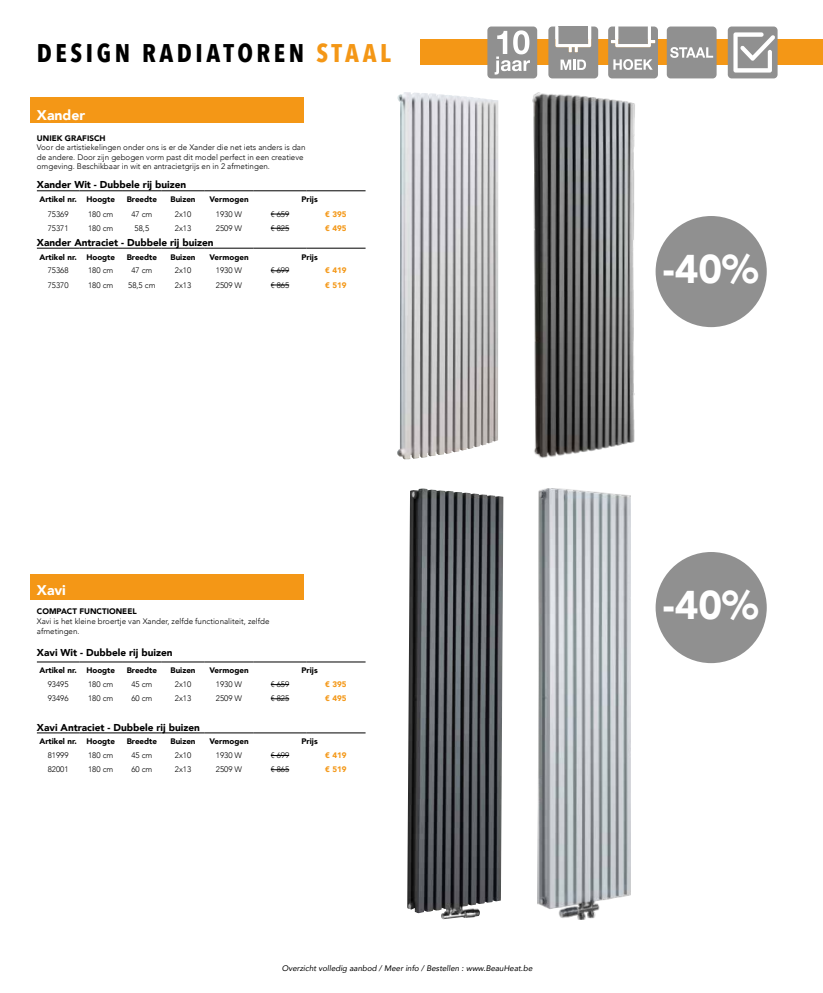
<style>
.page{position:relative;width:823px;height:993px;background:#fff}
.page>*{position:absolute;margin:0;border:0;box-sizing:border-box;transform-origin:0 0}
.t1{font:900 40px "Avenir";color:#fff}
.t2{font:700 25.5px "Avenir Next Condensed";letter-spacing:.14em;color:#000}
.t3{font:900 14px "Avenir";color:#fff}
.t4{font:900 10px "Avenir";color:#000}
.t5{font:300 8px/9.6px "Avenir";color:#000}
.t6{font:900 8px "Avenir";color:#000}
.t7{font:italic 8px "Avenir";color:#000}
.t8{font:900 8px "Avenir";color:#f49716}
.s1{color:#f49716}
</style>
<div class="page">
<div style="left:30px;top:97px;width:273px;height:26px;background:#f49716"></div>
<div style="left:30px;top:573px;width:274px;height:26px;background:#f49716"></div>
<div style="left:420px;top:40px;width:402px;height:25px;background:#f49716"></div>
<hr style="left:253px;top:190px;width:53px;height:1px;background:#000">
<hr style="left:306px;top:190px;width:59px;height:1px;background:#000">
<hr style="left:253px;top:247px;width:53px;height:1px;background:#000">
<hr style="left:306px;top:247px;width:59px;height:1px;background:#000">
<hr style="left:253px;top:661px;width:53px;height:1px;background:#000">
<hr style="left:306px;top:661px;width:59px;height:1px;background:#000">
<hr style="left:253px;top:732px;width:53px;height:1px;background:#000">
<hr style="left:306px;top:732px;width:59px;height:1px;background:#000">
<hr style="left:37px;top:190px;width:42px;height:1px;background:#000">
<hr style="left:79px;top:190px;width:43px;height:1px;background:#000">
<hr style="left:122px;top:190px;width:40px;height:1px;background:#000">
<hr style="left:162px;top:190px;width:42px;height:1px;background:#000">
<hr style="left:204px;top:190px;width:49px;height:1px;background:#000">
<hr style="left:37px;top:247px;width:42px;height:1px;background:#000">
<hr style="left:79px;top:247px;width:43px;height:1px;background:#000">
<hr style="left:122px;top:247px;width:40px;height:1px;background:#000">
<hr style="left:162px;top:247px;width:42px;height:1px;background:#000">
<hr style="left:204px;top:247px;width:49px;height:1px;background:#000">
<hr style="left:37px;top:661px;width:42px;height:1px;background:#000">
<hr style="left:79px;top:661px;width:43px;height:1px;background:#000">
<hr style="left:122px;top:661px;width:40px;height:1px;background:#000">
<hr style="left:162px;top:661px;width:42px;height:1px;background:#000">
<hr style="left:204px;top:661px;width:49px;height:1px;background:#000">
<hr style="left:37px;top:732px;width:42px;height:1px;background:#000">
<hr style="left:79px;top:732px;width:43px;height:1px;background:#000">
<hr style="left:122px;top:732px;width:40px;height:1px;background:#000">
<hr style="left:162px;top:732px;width:42px;height:1px;background:#000">
<hr style="left:204px;top:732px;width:49px;height:1px;background:#000">
<svg style="left:271px;top:214px;width:18px;height:1px"></svg>
<svg style="left:271px;top:228px;width:18px;height:1px"></svg>
<svg style="left:271px;top:270px;width:18px;height:1px"></svg>
<svg style="left:271px;top:285px;width:18px;height:1px"></svg>
<svg style="left:271px;top:684px;width:18px;height:1px"></svg>
<svg style="left:271px;top:698px;width:18px;height:1px"></svg>
<svg style="left:271px;top:755px;width:18px;height:1px"></svg>
<svg style="left:271px;top:769px;width:18px;height:1px"></svg>
<div style="left:655px;top:216px;width:111px;height:111px;background:#909090;border-radius:50%"></div>
<div style="left:655px;top:552px;width:111px;height:111px;background:#909090;border-radius:50%"></div>
<div style="left:487px;top:27px;width:50px;height:51px;background:#909090;border-radius:4px"></div>
<svg style="left:494px;top:30px;width:35px;height:44px"></svg>
<svg style="left:548px;top:27px;width:50px;height:51px;background:#a3a2a1"></svg>
<div style="left:666px;top:27px;width:50px;height:51px;background:#909090;border-radius:4px"></div>
<svg style="left:670px;top:47px;width:42px;height:11px"></svg>
<div style="left:727px;top:27px;width:50px;height:51px;background:#909090;border-radius:4px"></div>
<svg style="left:733px;top:32px;width:41px;height:40px"></svg>
<img style="left:532px;top:92px;width:103px;height:366px">
<img style="left:397px;top:92px;width:101px;height:367px">
<img style="left:537px;top:488px;width:93px;height:430px">
<img style="left:407px;top:488px;width:96px;height:430px">
<svg style="left:607px;top:27px;width:50px;height:51px;background:#a6a5a3"></svg>
<h2 class="t2" style="left:37px;top:37px;width:355px">DESIGN RADIATOREN <span class="s1">STAAL</span></h2>
<h3 class="t3" style="left:37px;top:103px;width:50px">Xander</h3>
<p class="t6" style="left:37px;top:131px;width:70px">UNIEK GRAFISCH</p>
<p class="t5" style="left:37px;top:143px;width:270px">Voor de artistiekelingen onder ons is er de Xander die net iets anders is dan de andere. Door zijn gebogen vorm past dit model perfect in een creatieve omgeving. Beschikbaar in wit en antracietgrijs en in 2 afmetingen.</p>
<p class="t4" style="left:37px;top:176px;width:151px">Xander Wit - Dubbele rij buizen</p>
<p class="t6" style="left:39px;top:193px;width:77px">Artikel nr. Hoogte</p>
<p class="t6" style="left:127px;top:193px;width:32px">Breedte</p>
<p class="t6" style="left:170px;top:193px;width:27px">Buizen</p>
<p class="t6" style="left:209px;top:193px;width:41px">Vermogen</p>
<p class="t6" style="left:301px;top:193px;width:18px">Prijs</p>
<p class="t5" style="left:48px;top:209px;width:22px">75369</p>
<p class="t5" style="left:88px;top:209px;width:27px">180 cm</p>
<p class="t5" style="left:131px;top:209px;width:23px">47 cm</p>
<p class="t5" style="left:175px;top:209px;width:18px">2x10</p>
<p class="t5" style="left:216px;top:209px;width:28px">1930 W</p>
<p class="t5" style="left:271px;top:209px;width:20px">€ 659</p>
<p class="t8" style="left:325px;top:207px;width:23px">€ 395</p>
<p class="t5" style="left:48px;top:223px;width:22px">75371</p>
<p class="t5" style="left:88px;top:223px;width:27px">180 cm</p>
<p class="t5" style="left:134px;top:223px;width:16px">58,5</p>
<p class="t5" style="left:175px;top:223px;width:18px">2x13</p>
<p class="t5" style="left:216px;top:223px;width:28px">2509 W</p>
<p class="t5" style="left:271px;top:223px;width:20px">€ 825</p>
<p class="t8" style="left:325px;top:221px;width:23px">€ 495</p>
<p class="t4" style="left:37px;top:234px;width:178px">Xander Antraciet - Dubbele rij buizen</p>
<p class="t6" style="left:39px;top:250px;width:77px">Artikel nr. Hoogte</p>
<p class="t6" style="left:127px;top:250px;width:32px">Breedte</p>
<p class="t6" style="left:170px;top:250px;width:27px">Buizen</p>
<p class="t6" style="left:209px;top:250px;width:41px">Vermogen</p>
<p class="t6" style="left:301px;top:250px;width:18px">Prijs</p>
<p class="t5" style="left:48px;top:266px;width:22px">75368</p>
<p class="t5" style="left:88px;top:266px;width:27px">180 cm</p>
<p class="t5" style="left:131px;top:266px;width:23px">47 cm</p>
<p class="t5" style="left:175px;top:266px;width:18px">2x10</p>
<p class="t5" style="left:216px;top:266px;width:28px">1930 W</p>
<p class="t5" style="left:271px;top:266px;width:20px">€ 699</p>
<p class="t8" style="left:325px;top:264px;width:23px">€ 419</p>
<p class="t5" style="left:48px;top:280px;width:22px">75370</p>
<p class="t5" style="left:88px;top:280px;width:27px">180 cm</p>
<p class="t5" style="left:128px;top:280px;width:29px">58,5 cm</p>
<p class="t5" style="left:175px;top:280px;width:18px">2x13</p>
<p class="t5" style="left:216px;top:280px;width:28px">2509 W</p>
<p class="t5" style="left:271px;top:280px;width:20px">€ 865</p>
<p class="t8" style="left:325px;top:278px;width:23px">€ 519</p>
<h3 class="t3" style="left:37px;top:578px;width:31px">Xavi</h3>
<p class="t6" style="left:37px;top:604px;width:101px">COMPACT FUNCTIONEEL</p>
<p class="t5" style="left:37px;top:616px;width:234px">Xavi is het kleine broertje van Xander, zelfde functionaliteit, zelfde afmetingen.</p>
<p class="t4" style="left:37px;top:643px;width:137px">Xavi Wit - Dubbele rij buizen</p>
<p class="t6" style="left:39px;top:663px;width:77px">Artikel nr. Hoogte</p>
<p class="t6" style="left:127px;top:663px;width:32px">Breedte</p>
<p class="t6" style="left:170px;top:663px;width:27px">Buizen</p>
<p class="t6" style="left:209px;top:663px;width:41px">Vermogen</p>
<p class="t6" style="left:301px;top:663px;width:18px">Prijs</p>
<p class="t5" style="left:48px;top:679px;width:22px">93495</p>
<p class="t5" style="left:88px;top:679px;width:27px">180 cm</p>
<p class="t5" style="left:131px;top:679px;width:23px">45 cm</p>
<p class="t5" style="left:175px;top:679px;width:18px">2x10</p>
<p class="t5" style="left:216px;top:679px;width:28px">1930 W</p>
<p class="t5" style="left:271px;top:679px;width:20px">€ 659</p>
<p class="t8" style="left:325px;top:677px;width:23px">€ 395</p>
<p class="t5" style="left:48px;top:693px;width:22px">93496</p>
<p class="t5" style="left:88px;top:693px;width:27px">180 cm</p>
<p class="t5" style="left:131px;top:693px;width:23px">60 cm</p>
<p class="t5" style="left:175px;top:693px;width:18px">2x13</p>
<p class="t5" style="left:216px;top:693px;width:28px">2509 W</p>
<p class="t5" style="left:271px;top:693px;width:20px">€ 825</p>
<p class="t8" style="left:325px;top:691px;width:23px">€ 495</p>
<p class="t4" style="left:37px;top:718px;width:164px">Xavi Antraciet - Dubbele rij buizen</p>
<p class="t6" style="left:39px;top:734px;width:77px">Artikel nr. Hoogte</p>
<p class="t6" style="left:127px;top:734px;width:32px">Breedte</p>
<p class="t6" style="left:170px;top:734px;width:27px">Buizen</p>
<p class="t6" style="left:209px;top:734px;width:41px">Vermogen</p>
<p class="t6" style="left:301px;top:734px;width:18px">Prijs</p>
<p class="t5" style="left:48px;top:750px;width:22px">81999</p>
<p class="t5" style="left:88px;top:750px;width:27px">180 cm</p>
<p class="t5" style="left:131px;top:750px;width:23px">45 cm</p>
<p class="t5" style="left:175px;top:750px;width:18px">2x10</p>
<p class="t5" style="left:216px;top:750px;width:28px">1930 W</p>
<p class="t5" style="left:271px;top:750px;width:20px">€ 699</p>
<p class="t8" style="left:325px;top:748px;width:23px">€ 419</p>
<p class="t5" style="left:48px;top:764px;width:22px">82001</p>
<p class="t5" style="left:88px;top:764px;width:27px">180 cm</p>
<p class="t5" style="left:131px;top:764px;width:23px">60 cm</p>
<p class="t5" style="left:175px;top:764px;width:18px">2x13</p>
<p class="t5" style="left:216px;top:764px;width:28px">2509 W</p>
<p class="t5" style="left:271px;top:764px;width:20px">€ 865</p>
<p class="t8" style="left:325px;top:762px;width:23px">€ 519</p>
<p class="t7" style="left:282px;top:963px;width:252px">Overzicht volledig aanbod / Meer info / Bestellen : www.BeauHeat.be</p>
<h1 class="t1" style="left:662px;top:235px;width:97px">-40%</h1>
<h1 class="t1" style="left:662px;top:570px;width:97px">-40%</h1>
</div>
